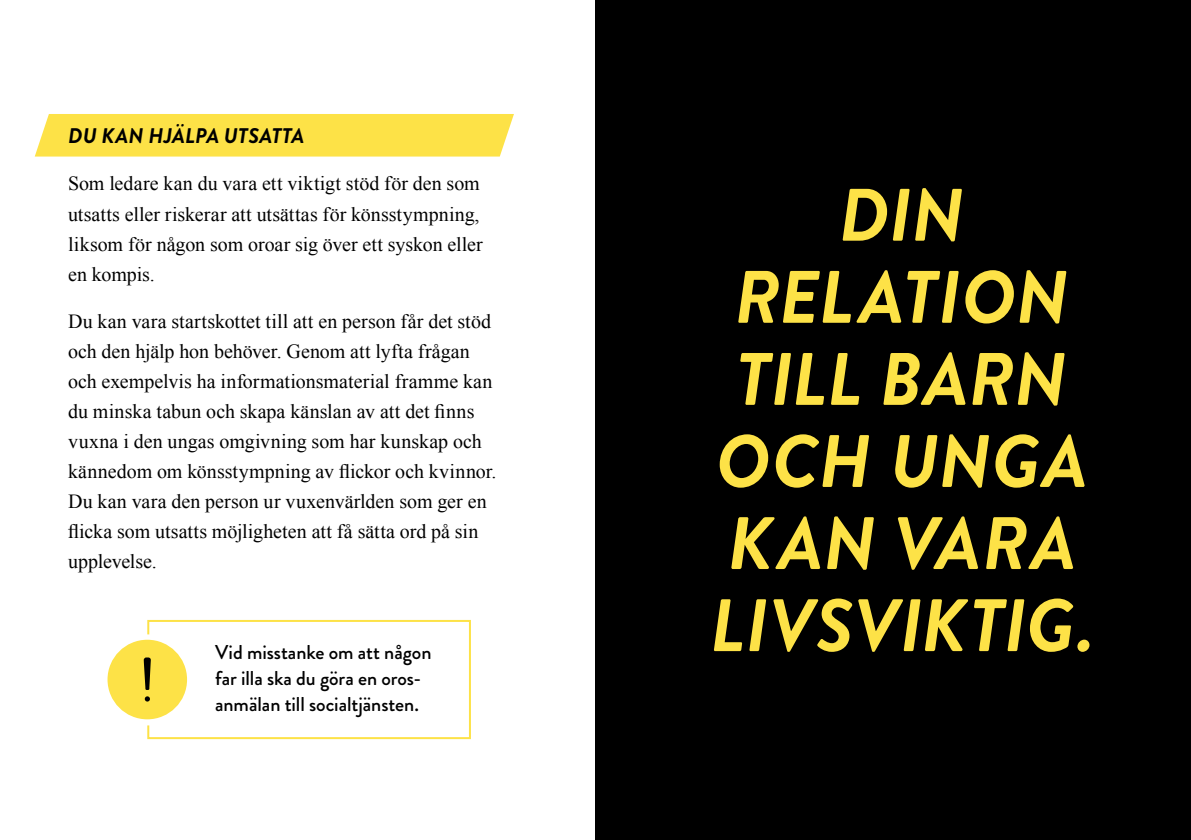
<style>
.page{position:relative;width:1191px;height:840px;background:#fff}
.page>*{position:absolute;margin:0;border:0;box-sizing:border-box;transform-origin:0 0}
.t1{font:italic 700 74px/82px "Brandon Grotesque";letter-spacing:.01em;color:#fde247;text-align:center}
.t2{font:italic 700 21.2px "Brandon Grotesque";letter-spacing:.01em;color:#000}
.t3{font:20px/30px "Times New Roman";color:#000}
.t4{font:500 20px/26px "Brandon Grotesque";color:#000}
</style>
<div class="page">
<div style="left:595px;top:0;width:596px;height:839px;background:#000"></div>
<div style="left:35px;top:114px;width:479px;height:42px;background:#fde247"></div>
<div style="left:107px;top:639px;width:80px;height:80px;background:#fde247;border-radius:50%"></div>
<svg style="left:144px;top:619px;width:327px;height:120px"></svg>
<p class="t2" style="left:68px;top:121px;width:237px">DU KAN HJÄLPA UTSATTA</p>
<p class="t3" style="left:68px;top:168px;width:416px">Som ledare kan du vara ett viktigt stöd för den som utsatts eller riskerar att utsättas för könsstympning, liksom för någon som oroar sig över ett syskon eller en kompis.</p>
<p class="t3" style="left:68px;top:305px;width:430px">Du kan vara startskottet till att en person får det stöd och den hjälp hon behöver. Genom att lyfta frågan och exempelvis ha informationsmaterial framme kan du minska tabun och skapa känslan av att det finns vuxna i den ungas omgivning som har kunskap och kännedom om könsstympning av flickor och kvinnor.<br>Du kan vara den person ur vuxenvärlden som ger en flicka som utsatts möjligheten att få sätta ord på sin upplevelse.</p>
<p class="t4" style="left:215px;top:638px;width:218px">Vid misstanke om att någon</p>
<p class="t4" style="left:215px;top:664px;width:208px">far illa ska du göra en oros&shy;anmälan till socialtjänsten.</p>
<h1 class="t1" style="left:716px;top:175px;width:372px">DIN<br>RELATION<br>TILL BARN<br>OCH UNGA<br>KAN VARA</h1>
<h1 class="t1" style="left:710px;top:585px;width:385px">LIVSVIKTIG.</h1>
</div>
